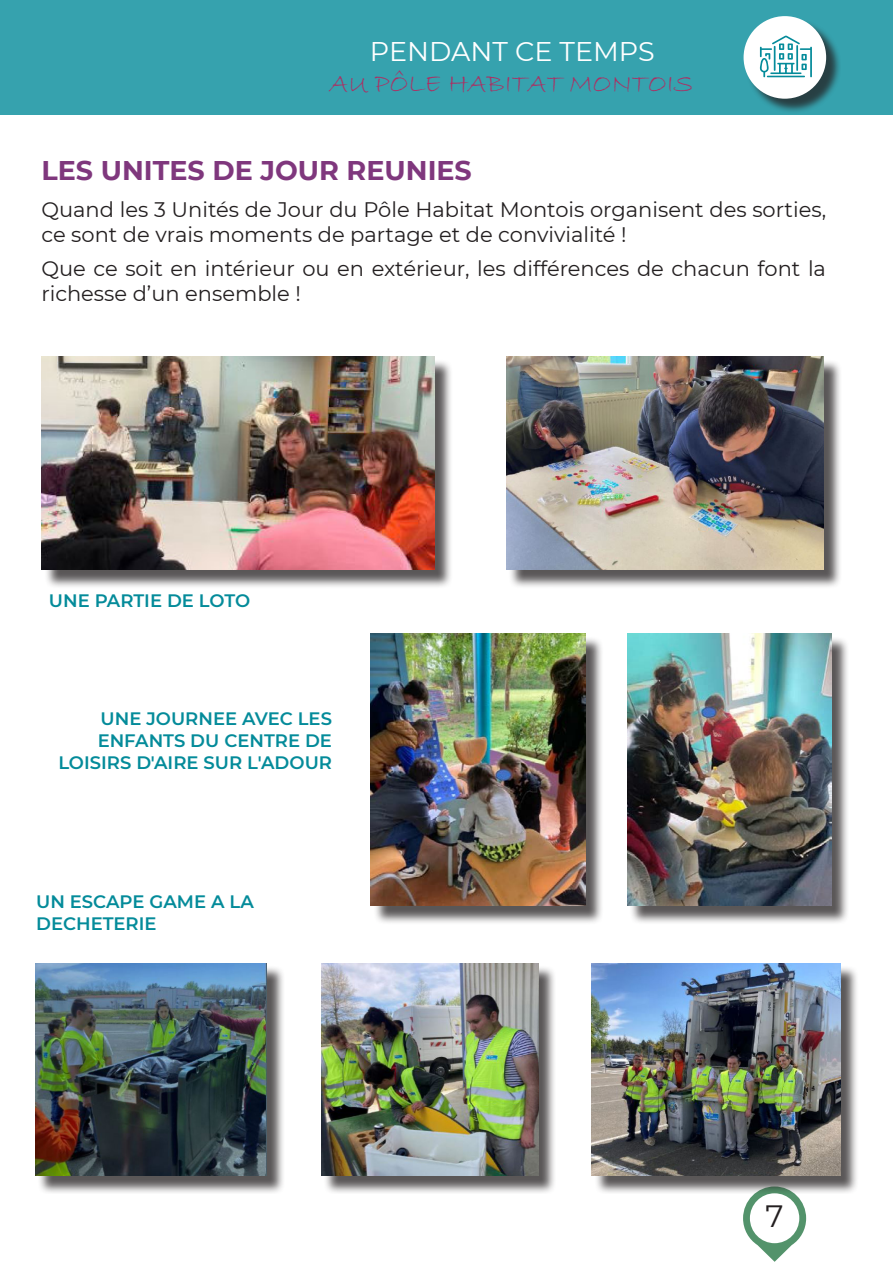
<style>
.page{position:relative;width:893px;height:1263px;background:#fff}
.page>*{position:absolute;margin:0;border:0;box-sizing:border-box;transform-origin:0 0}
.t1{font:30.75px "Montserrat";color:#231f20}
.t2{font:700 27px "Montserrat";color:#7f377d}
.t3{font:27px "Bradley Hand ITC";color:#ac2f63}
.t4{font:27px "Montserrat";color:#fff}
.t5{font:21px/25.2px "Montserrat";color:#231f20}
.t6{font:600 18px/21.6px "Montserrat";color:#048b9a}
</style>
<div class="page">
<svg style="left:743px;top:1194px;width:63px;height:68px"></svg>
<div style="left:0;top:0;width:893px;height:115px;background:#36a2ae"></div>
<div style="left:746px;top:18px;width:95px;height:96px;background:#231f20;opacity:.75"></div>
<div style="left:744px;top:16px;width:82px;height:83px;background:#fff;border-radius:50%"></div>
<svg style="left:760px;top:36px;width:52px;height:41px"></svg>
<div style="left:373px;top:636px;width:231px;height:288px;background:#231f20;opacity:.75"></div>
<img style="left:370px;top:634px;width:215px;height:272px">
<div style="left:629px;top:636px;width:221px;height:288px;background:#231f20;opacity:.75"></div>
<img style="left:627px;top:634px;width:204px;height:272px">
<div style="left:594px;top:965px;width:264px;height:229px;background:#231f20;opacity:.75"></div>
<img style="left:592px;top:963px;width:248px;height:213px">
<div style="left:324px;top:965px;width:233px;height:229px;background:#231f20;opacity:.75"></div>
<img style="left:321px;top:963px;width:217px;height:213px">
<div style="left:37px;top:965px;width:248px;height:229px;background:#231f20;opacity:.75"></div>
<img style="left:35px;top:963px;width:232px;height:213px">
<div style="left:44px;top:359px;width:409px;height:229px;background:#231f20;opacity:.75"></div>
<img style="left:41px;top:357px;width:394px;height:213px">
<div style="left:508px;top:359px;width:334px;height:229px;background:#231f20;opacity:.75"></div>
<img style="left:506px;top:357px;width:317px;height:213px">
<p class="t4" style="left:370px;top:33px;width:286px">PENDANT CE TEMPS</p>
<p class="t3" style="left:330px;top:66px;width:365px">AU PÔLE HABITAT MONTOIS</p>
<p class="t2" style="left:41px;top:150px;width:432px">LES UNITES DE JOUR REUNIES</p>
<p class="t5" style="left:41px;top:196px;width:786px">Quand les 3 Unités de Jour du Pôle Habitat Montois organisent des sorties, ce sont de vrais moments de partage et de convivialité !</p>
<p class="t5" style="left:41px;top:255px;width:786px">Que ce soit en intérieur ou en extérieur, les différences de chacun font la richesse d’un ensemble !</p>
<p class="t6" style="left:49px;top:589px;width:203px">UNE PARTIE DE LOTO</p>
<p class="t6" style="left:58px;top:707px;width:275px;text-align:right">UNE JOURNEE AVEC LES<br>ENFANTS DU CENTRE DE<br>LOISIRS D'AIRE SUR L'ADOUR</p>
<p class="t6" style="left:36px;top:890px;width:219px">UN ESCAPE GAME A LA<br>DECHETERIE</p>
<h1 class="t1" style="left:765px;top:1195px;width:20px">7</h1>
</div>
